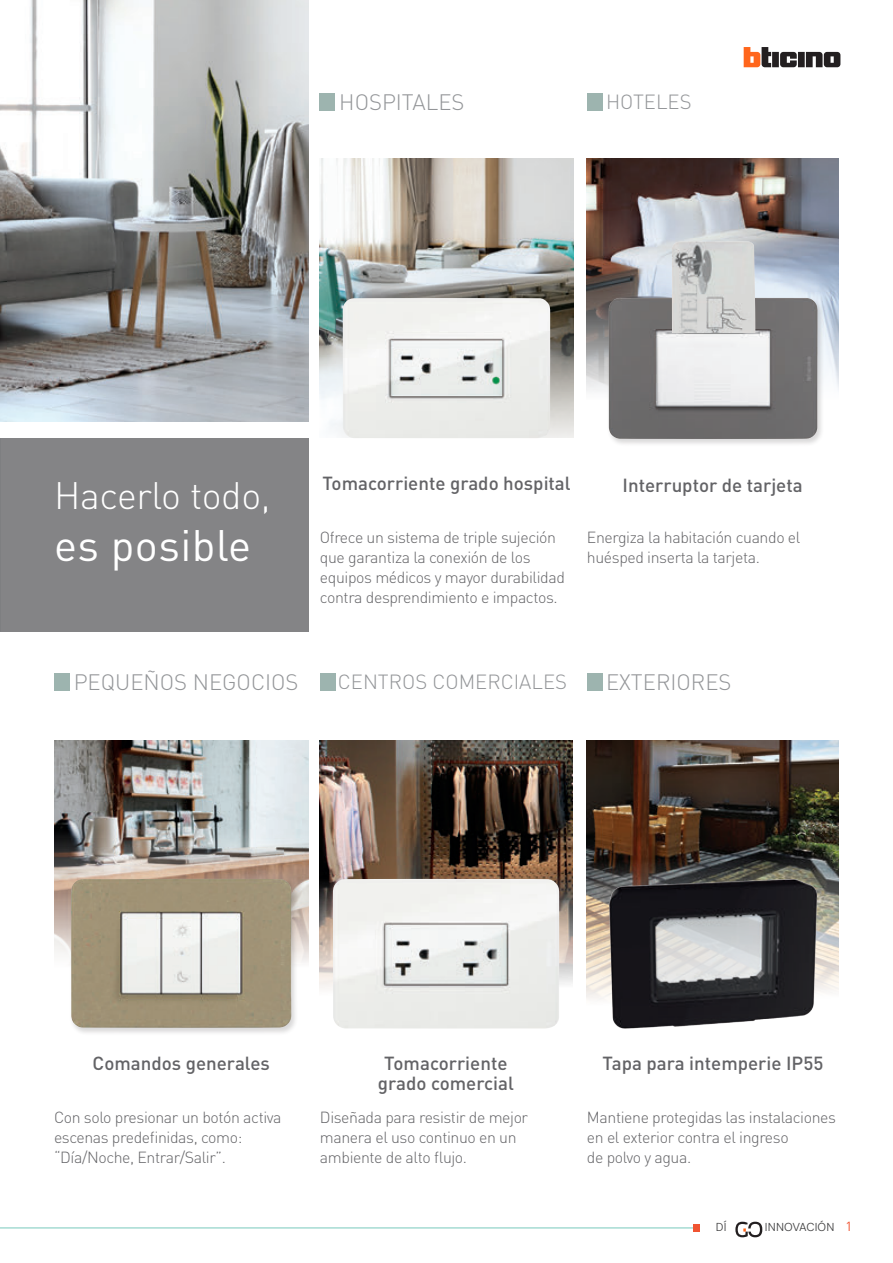
<style>
.page{position:relative;width:893px;height:1263px;background:#fff}
.page>*{position:absolute;margin:0;border:0;box-sizing:border-box;transform-origin:0 0}
.t1{font:43.5px "DIN Pro";letter-spacing:.01em;color:#fff}
.t2{font:300 37.8px "DIN Pro";letter-spacing:-.01em;color:#fff}
.t3{font:300 22.05px "DIN Pro";color:#939598}
.t4{font:300 20.25px "DIN Pro";color:#939598}
.t5{font:500 18.75px "DIN Pro";color:#636366}
.t6{font:300 15.9px/20.2px "DIN Pro";letter-spacing:-.025em;color:#636366}
.t7{font:11.55px "DM Sans 9 pt";letter-spacing:.01em;color:#3e3e3f}
.s1{font-family:"DIN Pro";font-size:13.05px;color:#f05432}
</style>
<div class="page">
<img style="left:587px;top:741px;width:252px;height:259px">
<img style="left:320px;top:159px;width:253px;height:279px">
<img style="left:587px;top:159px;width:252px;height:233px">
<img style="left:319px;top:741px;width:254px;height:288px">
<img style="left:54px;top:741px;width:255px;height:221px">
<img style="left:0;top:0;width:309px;height:421px">
<svg style="left:744px;top:47px;width:96px;height:20px"></svg>
<svg style="left:735px;top:1222px;width:27px;height:15px"></svg>
<div style="left:0;top:438px;width:309px;height:193px;background:#848486"></div>
<div style="left:587px;top:93px;width:16px;height:17px;background:#9db4af"></div>
<div style="left:319px;top:93px;width:16px;height:17px;background:#9db4af"></div>
<div style="left:320px;top:674px;width:15px;height:17px;background:#9db4af"></div>
<div style="left:587px;top:674px;width:15px;height:17px;background:#9db4af"></div>
<div style="left:54px;top:674px;width:16px;height:17px;background:#9db4af"></div>
<hr style="left:0;top:1227px;width:696px;height:1px;background:#79c9bc">
<div style="left:693px;top:1224px;width:6px;height:7px;background:#f05432"></div>
<img style="left:333px;top:879px;width:226px;height:149px">
<div style="left:607px;top:297px;width:217px;height:150px;background:#231f20;opacity:.17"></div>
<img style="left:609px;top:298px;width:209px;height:141px">
<img style="left:672px;top:241px;width:83px;height:92px">
<img style="left:343px;top:298px;width:207px;height:140px">
<div style="left:69px;top:878px;width:229px;height:158px;background:#231f20;opacity:.17"></div>
<img style="left:71px;top:879px;width:221px;height:149px">
<img style="left:605px;top:874px;width:216px;height:155px">
<p class="t3" style="left:339px;top:87px;width:127px">HOSPITALES</p>
<p class="t4" style="left:606px;top:88px;width:87px">HOTELES</p>
<p class="t2" style="left:54px;top:469px;width:218px">Hacerlo todo,</p>
<p class="t1" style="left:54px;top:515px;width:199px">es posible</p>
<p class="t5" style="left:322px;top:470px;width:250px">Tomacorriente grado hospital</p>
<p class="t6" style="left:320px;top:526px;width:246px">Ofrece un sistema de triple sujeción que garantiza la conexión de los equipos médicos y mayor durabilidad contra desprendimiento e impactos.</p>
<p class="t5" style="left:623px;top:472px;width:182px">Interruptor de tarjeta</p>
<p class="t6" style="left:587px;top:526px;width:215px">Energiza la habitación cuando el huésped inserta la tarjeta.</p>
<p class="t3" style="left:74px;top:667px;width:226px">PEQUEÑOS NEGOCIOS</p>
<p class="t3" style="left:606px;top:667px;width:127px">EXTERIORES</p>
<p class="t4" style="left:338px;top:668px;width:231px">CENTROS COMERCIALES</p>
<p class="t5" style="left:93px;top:1050px;width:179px">Comandos generales</p>
<p class="t6" style="left:54px;top:1106px;width:229px">Con solo presionar un botón activa escenas predefinidas, como:</p>
<p class="t6" style="left:54px;top:1147px;width:173px">“Día/Noche, Entrar/Salir”.</p>
<p class="t5" style="left:384px;top:1050px;width:125px">Tomacorriente</p>
<p class="t5" style="left:378px;top:1070px;width:138px">grado comercial</p>
<p class="t6" style="left:320px;top:1106px;width:210px">Diseñada para resistir de mejor manera el uso continuo en un ambiente de alto flujo.</p>
<p class="t5" style="left:602px;top:1050px;width:222px">Tapa para intemperie IP55</p>
<p class="t6" style="left:587px;top:1106px;width:251px">Mantiene protegidas las instalaciones en el exterior contra el ingreso</p>
<p class="t6" style="left:587px;top:1147px;width:106px">de polvo y agua.</p>
<p class="t7" style="left:716px;top:1220px;width:12px">DÍ</p>
<p class="t7" style="left:765px;top:1220px;width:89px">INNOVACIÓN <span class="s1">1</span></p>
</div>
